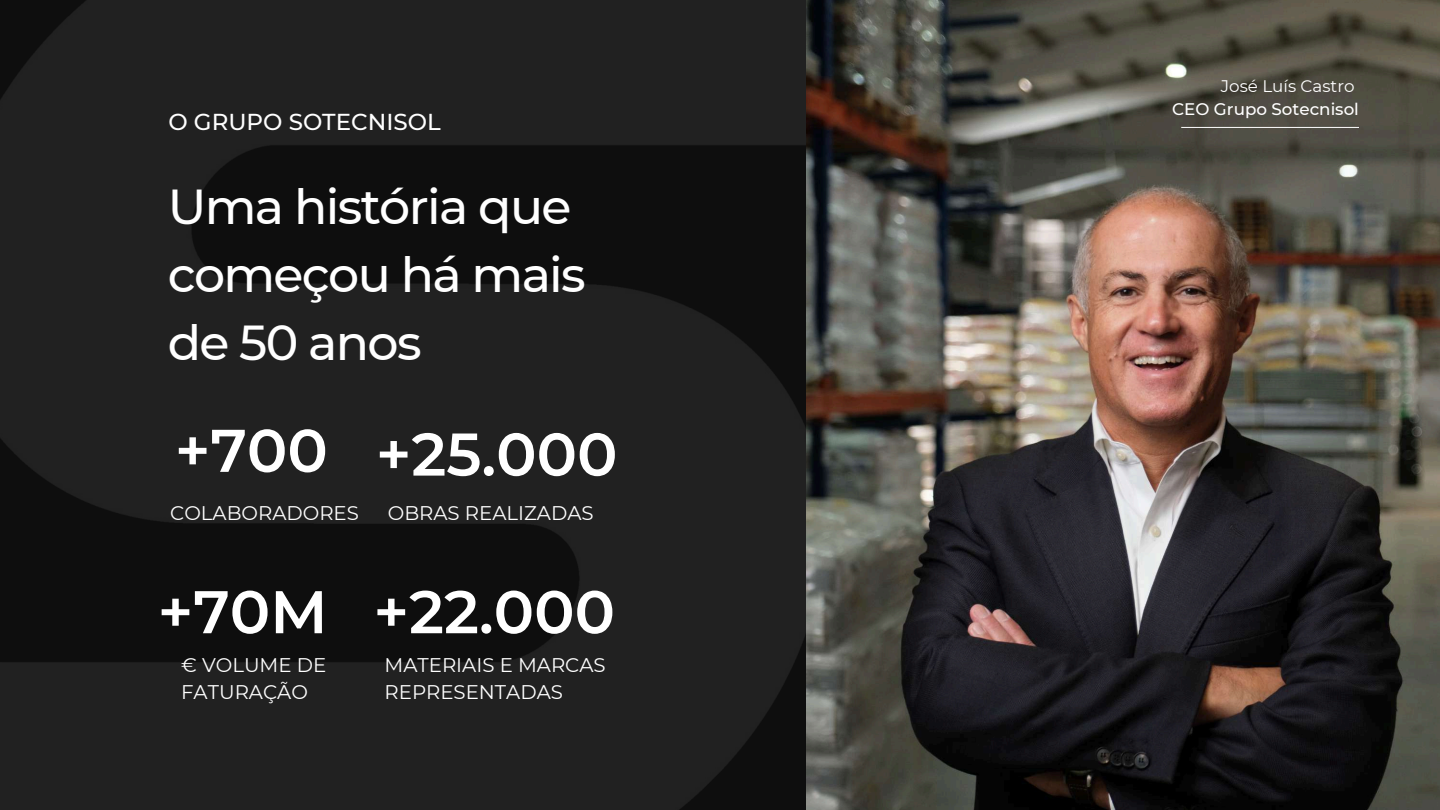
<style>
.page{position:relative;width:1440px;height:810px;background:#fff}
.page>*{position:absolute;margin:0;border:0;box-sizing:border-box;transform-origin:0 0}
.t1{font:600 60.1px "Montserrat";color:#fff}
.t2{font:500 49px/68.2px "Montserrat";letter-spacing:-.035em;color:#fff}
.t3{font:500 23px "Montserrat";color:#fff}
.t4{font:19.7px/27px "Montserrat";color:#fff}
.t5{font:500 16.7px "Montserrat";color:#fff}
.t6{font:16.7px "Montserrat";color:#fff}
</style>
<div class="page">
<img style="left:0;top:0;width:807px;height:810px">
<img style="left:807px;top:0;width:633px;height:810px">
<hr style="left:1181px;top:127px;width:178px;height:1px;background:#fff">
<p class="t3" style="left:168px;top:108px;width:274px">O GRUPO SOTECNISOL</p>
<h2 class="t2" style="left:168px;top:172px;width:420px">Uma história que começou há mais de 50 anos</h2>
<h1 class="t1" style="left:175px;top:414px;width:154px">+700</h1>
<p class="t4" style="left:170px;top:499px;width:190px">COLABORADORES</p>
<h1 class="t1" style="left:376px;top:417px;width:243px">+25.000</h1>
<p class="t4" style="left:388px;top:499px;width:207px">OBRAS REALIZADAS</p>
<h1 class="t1" style="left:158px;top:575px;width:171px">+70M</h1>
<p class="t4" style="left:181px;top:652px;width:147px">€ VOLUME DE<br>FATURAÇÃO</p>
<h1 class="t1" style="left:374px;top:575px;width:243px">+22.000</h1>
<p class="t4" style="left:385px;top:652px;width:223px">MATERIAIS E MARCAS<br>REPRESENTADAS</p>
<p class="t6" style="left:1221px;top:76px;width:135px">José Luís Castro</p>
<p class="t5" style="left:1172px;top:99px;width:188px">CEO Grupo Sotecnisol</p>
</div>
